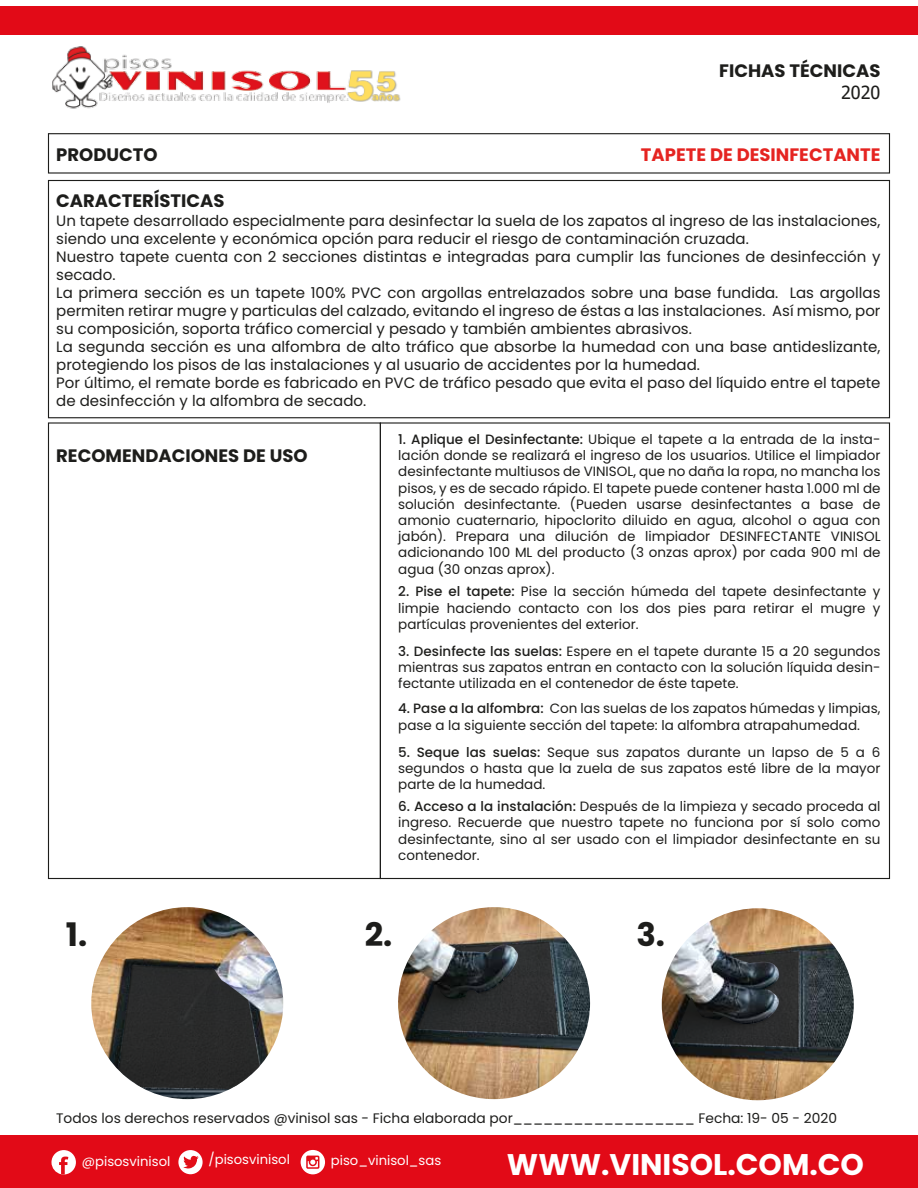
<style>
.page{position:relative;width:918px;height:1188px;background:#fff}
.page>*{position:absolute;margin:0;border:0;box-sizing:border-box;transform-origin:0 0}
.t1{font:700 32.4px "Poppins";color:#1d1d1b}
.t2{font:700 29.85px "Poppins";color:#fff}
.t3{font:700 18px "Poppins";color:#1d1d1b}
.t4{font:700 18px "Poppins";color:#e52421}
.t5{font:18px "Tahoma";color:#1d1d1b}
.t6{font:15px/18px "Poppins";color:#1e1e1c}
.t7{font:13.8px "Poppins";color:#1d1d1b}
.t8{font:13.5px/16.2px "Poppins";color:#1e1e1c;text-align:justify}
.t9{font:13.2px "Poppins";color:#fff}
.s1{font-weight:500}
.s2{color:#1d1d1b}
</style>
<div class="page">
<img style="left:52px;top:34px;width:353px;height:75px">
<div style="left:0;top:6px;width:918px;height:28px;background:#e20a17"></div>
<div style="left:0;top:1136px;width:918px;height:52px;background:#e20a17"></div>
<div style="left:48px;top:133px;width:842px;height:41px;border:1px solid #1d1d1b"></div>
<div style="left:48px;top:180px;width:842px;height:238px;border:1px solid #1d1d1b"></div>
<svg style="left:51px;top:1150px;width:25px;height:25px"></svg>
<div style="left:178px;top:1150px;width:25px;height:24px;background:#fff;border-radius:50%"></div>
<svg style="left:183px;top:1156px;width:16px;height:13px"></svg>
<div style="left:301px;top:1150px;width:24px;height:24px;background:#fff;border-radius:50%"></div>
<svg style="left:306px;top:1156px;width:13px;height:13px"></svg>
<img style="left:91px;top:907px;width:192px;height:192px;border-radius:96px">
<svg style="left:119px;top:965px;width:141px;height:124px;background:#393a3b"></svg>
<img style="left:398px;top:907px;width:192px;height:192px;border-radius:96px">
<img style="left:662px;top:908px;width:192px;height:192px;border-radius:96px">
<svg style="left:673px;top:951px;width:126px;height:96px;background:#45484a"></svg>
<svg style="left:417px;top:942px;width:141px;height:93px;background:#3a3c3d"></svg>
<h3 class="t3" style="left:56px;top:144px;width:103px">PRODUCTO</h3>
<h3 class="t3" style="left:719px;top:60px;width:163px">FICHAS TÉCNICAS</h3>
<h3 class="t5" style="left:841px;top:81px;width:41px">2020</h3>
<h3 class="t4" style="left:641px;top:144px;width:241px">TAPETE DE DESINFECTANTE</h3>
<h3 class="t3" style="left:56px;top:190px;width:170px">CARACTERÍSTICAS</h3>
<p class="t6" style="left:56px;top:212px;width:826px">Un tapete desarrollado especialmente para desinfectar la suela de los zapatos al ingreso de las instalaciones, siendo una excelente y económica opción para reducir el riesgo de contaminación cruzada.<br>Nuestro tapete cuenta con 2 secciones distintas e integradas para cumplir las funciones de desinfección y secado.<br>La primera sección es un tapete 100% PVC con argollas entrelazados sobre una base fundida. Las argollas permiten retirar mugre y particulas del calzado, evitando el ingreso de éstas a las instalaciones. Así mismo, por su composición, soporta tráfico comercial y pesado y también ambientes abrasivos.<br>La segunda sección es una alfombra de alto tráfico que absorbe la humedad con una base antideslizante, protegiendo los pisos de las instalaciones y al usuario de accidentes por la humedad.<br>Por último, el remate borde es fabricado en PVC de tráfico pesado que evita el paso del líquido entre el tapete de desinfección y la alfombra de secado.</p>
<p class="t8" style="left:398px;top:431px;width:484px"><span class="s1">1. Aplique el Desinfectante:</span> Ubique el tapete a la entrada de la insta&shy;lación donde se realizará el ingreso de los usuarios. Utilice el limpiador desinfectante multiusos de VINISOL, que no daña la ropa, no mancha los pisos, y es de secado rápido. El tapete puede contener hasta 1.000 ml de solución desinfectante. (Pueden usarse desinfectantes a base de amonio cuaternario, hipoclorito diluido en agua, alcohol o agua con jabón). <span class="s2">Prepara una dilución de limpiador DESINFECTANTE VINISOL adicionando 100 ML del producto (3 onzas aprox) por cada 900 ml de agua (30 onzas aprox).</span></p>
<p class="t8" style="left:398px;top:584px;width:484px"><span class="s1">2. Pise el tapete:</span> Pise la sección húmeda del tapete desinfectante y limpie haciendo contacto con los dos pies para retirar el mugre y partículas provenientes del exterior.</p>
<p class="t8" style="left:398px;top:643px;width:484px"><span class="s1">3. Desinfecte las suelas:</span> Espere en el tapete durante 15 a 20 segundos mientras sus zapatos entran en contacto con la solución líquida desin&shy;fectante utilizada en el contenedor de éste tapete.</p>
<p class="t8" style="left:398px;top:701px;width:484px"><span class="s1">4. Pase a la alfombra:</span> Con las suelas de los zapatos húmedas y limpias, pase a la siguiente sección del tapete: la alfombra atrapahumedad.</p>
<p class="t8" style="left:398px;top:744px;width:484px"><span class="s1">5. Seque las suelas:</span> Seque sus zapatos durante un lapso de 5 a 6 segundos o hasta que la zuela de sus zapatos esté libre de la mayor parte de la humedad.</p>
<p class="t8" style="left:398px;top:798px;width:484px"><span class="s1">6. Acceso a la instalación:</span> Después de la limpieza y secado proceda al ingreso. Recuerde que nuestro tapete no funciona por sí solo como desinfectante, sino al ser usado con el limpiador desinfectante en su contenedor.</p>
<h3 class="t3" style="left:56px;top:445px;width:253px">RECOMENDACIONES DE USO</h3>
<h1 class="t1" style="left:66px;top:916px;width:23px">1.</h1>
<h1 class="t1" style="left:365px;top:916px;width:29px">2.</h1>
<h1 class="t1" style="left:636px;top:916px;width:30px">3.</h1>
<p class="t7" style="left:56px;top:1110px;width:782px">Todos los derechos reservados @vinisol sas - Ficha elaborada por__________________ Fecha: 19- 05 - 2020</p>
<p class="t9" style="left:82px;top:1154px;width:90px">@pisosvinisol</p>
<p class="t9" style="left:209px;top:1152px;width:83px">/pisosvinisol</p>
<p class="t9" style="left:331px;top:1152px;width:112px">piso_vinisol_sas</p>
<h2 class="t2" style="left:507px;top:1147px;width:359px">WWW.VINISOL.COM.CO</h2>
</div>
